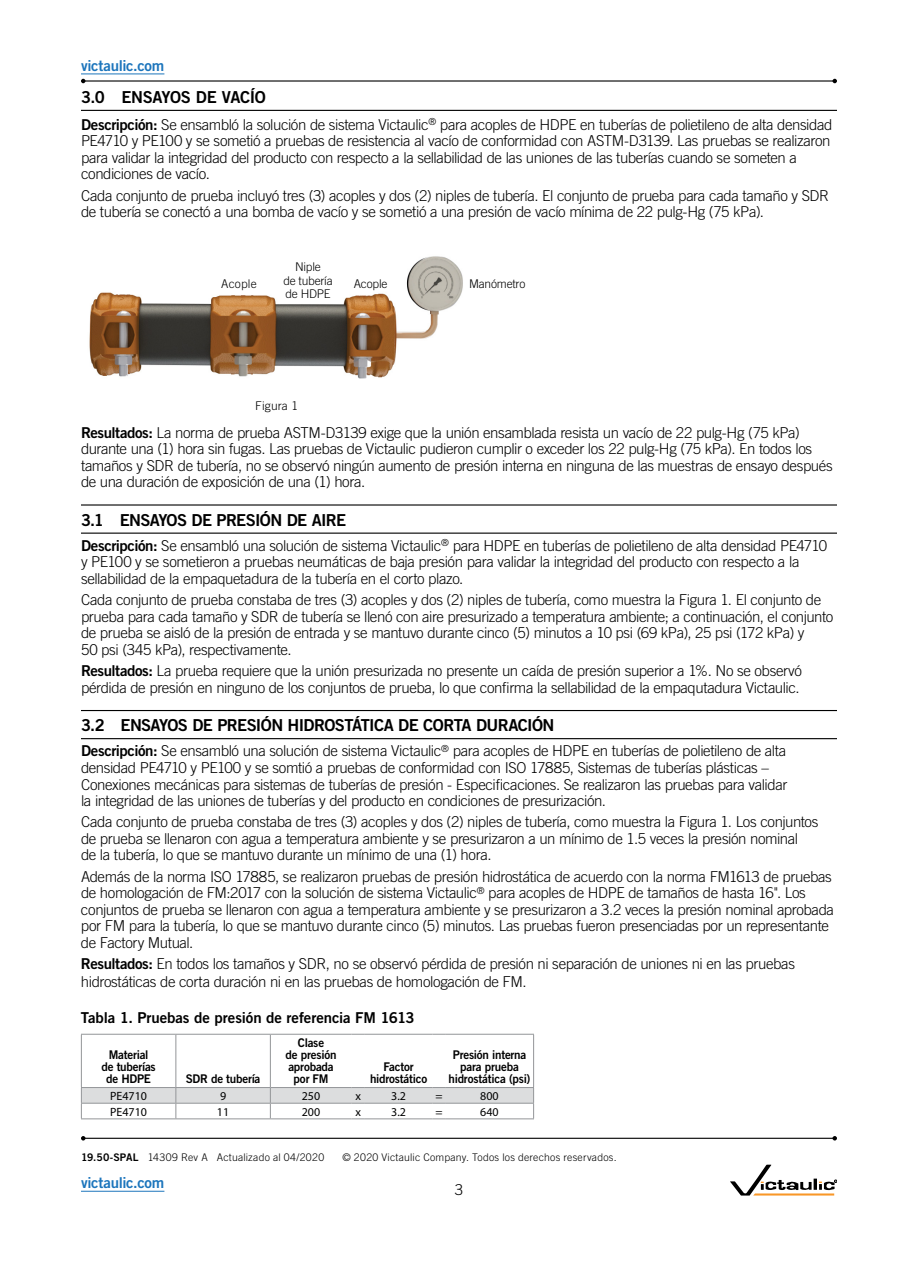
<style>
.page{position:relative;width:918px;height:1263px;background:#fff}
.page>*{position:absolute;margin:0;border:0;box-sizing:border-box;transform-origin:0 0}
.t1{font:16.5px "Trade Gothic LT Std Bd 2";letter-spacing:-.04em;color:#000}
.t2{font:300 15px/16.5px "Trade Gothic LT Std";letter-spacing:-.025em;color:#000}
.t3{font:15px "Trade Gothic LT Std Bd 2";letter-spacing:-.01em;color:#000}
.t4{font:15px "Trade Gothic LT Std Bd 2";letter-spacing:-.02em;color:#1c75bc}
.t5{font:12px/12px "Trade Gothic LT Std Bd 2";letter-spacing:-.02em;color:#000;text-align:center}
.t6{font:300 12px/13.5px "Trade Gothic LT Std";letter-spacing:-.015em;color:#000;text-align:center}
.t7{font:12px "Myriad Pro";color:#000}
.t8{font:300 10.5px "Trade Gothic LT Std";letter-spacing:.02em;color:#000}
.s1{font-family:"Trade Gothic LT Std Bd 2";font-weight:400}
</style>
<div class="page">
<hr style="left:81px;top:1191px;width:83px;height:1px;background:#1c75bc">
<hr style="left:81px;top:110px;width:756px;height:1px;background:#000">
<hr style="left:81px;top:504px;width:756px;height:2px;background:#000">
<hr style="left:81px;top:533px;width:756px;height:1px;background:#000">
<hr style="left:81px;top:710px;width:756px;height:1px;background:#000">
<hr style="left:81px;top:738px;width:756px;height:1px;background:#000">
<img style="left:89px;top:256px;width:374px;height:123px">
<hr style="left:81px;top:1034px;width:95px;height:1px;background:#939598">
<hr style="left:81px;top:1034px;width:1px;height:53px;background:#939598">
<hr style="left:176px;top:1034px;width:94px;height:1px;background:#939598">
<hr style="left:270px;top:1034px;width:81px;height:1px;background:#939598">
<svg style="left:351px;top:1034px;width:14px;height:1px"></svg>
<hr style="left:365px;top:1034px;width:67px;height:1px;background:#939598">
<svg style="left:432px;top:1034px;width:14px;height:1px"></svg>
<hr style="left:446px;top:1034px;width:88px;height:1px;background:#939598">
<hr style="left:533px;top:1034px;width:1px;height:53px;background:#939598">
<hr style="left:176px;top:1034px;width:1px;height:53px;background:#939598">
<hr style="left:270px;top:1034px;width:1px;height:53px;background:#939598">
<svg style="left:81px;top:1087px;width:453px;height:32px"></svg>
<hr style="left:83px;top:80px;width:752px;height:2px;background:#000">
<svg style="left:81px;top:79px;width:5px;height:4px"></svg>
<svg style="left:832px;top:79px;width:5px;height:4px"></svg>
<hr style="left:81px;top:74px;width:83px;height:1px;background:#1c75bc">
<hr style="left:83px;top:1138px;width:752px;height:1px;background:#000">
<svg style="left:81px;top:1136px;width:5px;height:4px"></svg>
<svg style="left:832px;top:1136px;width:5px;height:4px"></svg>
<svg style="left:730px;top:1165px;width:107px;height:30px"></svg>
<p class="t4" style="left:81px;top:56px;width:85px">victaulic.com</p>
<p class="t1" style="left:81px;top:87px;width:186px">3.0 ENSAYOS DE VACÍO</p>
<p class="t2" style="left:81px;top:116px;width:753px"><span class="s1">Descripción:</span> Se ensambló la solución de sistema Victaulic<sup>®</sup> para acoples de HDPE en tuberías de polietileno de alta densidad PE4710 y PE100 y se sometió a pruebas de resistencia al vacío de conformidad con ASTM-D3139. Las pruebas se realizaron para validar la integridad del producto con respecto a la sellabilidad de las uniones de las tuberías cuando se someten a condiciones de vacío.</p>
<p class="t2" style="left:81px;top:187px;width:750px">Cada conjunto de prueba incluyó tres (3) acoples y dos (2) niples de tubería. El conjunto de prueba para cada tamaño y SDR de tubería se conectó a una bomba de vacío y se sometió a una presión de vacío mínima de 22 pulg-Hg (75 kPa).</p>
<p class="t6" style="left:283px;top:260px;width:51px">Niple<br>de tubería de HDPE</p>
<p class="t6" style="left:221px;top:277px;width:37px">Acople</p>
<p class="t6" style="left:354px;top:277px;width:35px">Acople</p>
<p class="t6" style="left:469px;top:277px;width:58px">Manómetro</p>
<p class="t6" style="left:255px;top:399px;width:44px">Figura 1</p>
<p class="t2" style="left:81px;top:424px;width:753px"><span class="s1">Resultados:</span> La norma de prueba ASTM-D3139 exige que la unión ensamblada resista un vacío de 22 pulg-Hg (75 kPa) durante una (1) hora sin fugas. Las pruebas de Victaulic pudieron cumplir o exceder los 22 pulg-Hg (75 kPa). En todos los tamaños y SDR de tubería, no se observó ningún aumento de presión interna en ninguna de las muestras de ensayo después de una duración de exposición de una (1) hora.</p>
<p class="t1" style="left:81px;top:510px;width:267px">3.1 ENSAYOS DE PRESIÓN DE AIRE</p>
<p class="t2" style="left:81px;top:537px;width:748px"><span class="s1">Descripción:</span> Se ensambló una solución de sistema Victaulic<sup>®</sup> para HDPE en tuberías de polietileno de alta densidad PE4710 y PE100 y se sometieron a pruebas neumáticas de baja presión para validar la integridad del producto con respecto a la sellabilidad de la empaquetadura de la tubería en el corto plazo.</p>
<p class="t2" style="left:81px;top:591px;width:754px">Cada conjunto de prueba constaba de tres (3) acoples y dos (2) niples de tubería, como muestra la Figura 1. El conjunto de prueba para cada tamaño y SDR de tubería se llenó con aire presurizado a temperatura ambiente; a continuación, el conjunto de prueba se aisló de la presión de entrada y se mantuvo durante cinco (5) minutos a 10 psi (69 kPa), 25 psi (172 kPa) y<br>50 psi (345 kPa), respectivamente.</p>
<p class="t2" style="left:81px;top:662px;width:723px"><span class="s1">Resultados:</span> La prueba requiere que la unión presurizada no presente un caída de presión superior a 1%. No se observó pérdida de presión en ninguno de los conjuntos de prueba, lo que confirma la sellabilidad de la empaqutadura Victaulic.</p>
<p class="t1" style="left:81px;top:715px;width:475px">3.2 ENSAYOS DE PRESIÓN HIDROSTÁTICA DE CORTA DURACIÓN</p>
<p class="t2" style="left:81px;top:743px;width:708px"><span class="s1">Descripción:</span> Se ensambló una solución de sistema Victaulic<sup>®</sup> para acoples de HDPE en tuberías de polietileno de alta densidad PE4710 y PE100 y se somtió a pruebas de conformidad con ISO 17885, Sistemas de tuberías plásticas – Conexiones mecánicas para sistemas de tuberías de presión - Especificaciones. Se realizaron las pruebas para validar la integridad de las uniones de tuberías y del producto en condiciones de presurización.</p>
<p class="t2" style="left:81px;top:813px;width:739px">Cada conjunto de prueba constaba de tres (3) acoples y dos (2) niples de tubería, como muestra la Figura 1. Los conjuntos de prueba se llenaron con agua a temperatura ambiente y se presurizaron a un mínimo de 1.5 veces la presión nominal<br>de la tubería, lo que se mantuvo durante un mínimo de una (1) hora.</p>
<p class="t2" style="left:81px;top:868px;width:755px">Además de la norma ISO 17885, se realizaron pruebas de presión hidrostática de acuerdo con la norma FM1613 de pruebas de homologación de FM:2017 con la solución de sistema Victaulic<sup>®</sup> para acoples de HDPE de tamaños de hasta 16". Los conjuntos de prueba se llenaron con agua a temperatura ambiente y se presurizaron a 3.2 veces la presión nominal aprobada por FM para la tubería, lo que se mantuvo durante cinco (5) minutos. Las pruebas fueron presenciadas por un representante de Factory Mutual.</p>
<p class="t2" style="left:81px;top:954px;width:716px;line-height:18px"><span class="s1">Resultados:</span> En todos los tamaños y SDR, no se observó pérdida de presión ni separación de uniones ni en las pruebas hidrostáticas de corta duración ni en las pruebas de homologación de FM.</p>
<p class="t3" style="left:81px;top:1008px;width:335px">Tabla 1. Pruebas de presión de referencia FM 1613</p>
<p class="t5" style="left:101px;top:1049px;width:56px">Material de tuberías de HDPE</p>
<p class="t5" style="left:286px;top:1037px;width:52px">Clase<br>de presión aprobada por FM</p>
<p class="t5" style="left:449px;top:1049px;width:83px">Presión interna para prueba hidrostática (psi)</p>
<p class="t5" style="left:370px;top:1061px;width:59px">Factor hidrostático</p>
<p class="t5" style="left:186px;top:1073px;width:76px">SDR de tubería</p>
<p class="t7" style="left:110px;top:1088px;width:38px">PE4710</p>
<p class="t7" style="left:220px;top:1088px;width:8px">9</p>
<p class="t7" style="left:302px;top:1088px;width:20px">250</p>
<p class="t7" style="left:355px;top:1088px;width:7px">x</p>
<p class="t7" style="left:391px;top:1088px;width:16px">3.2</p>
<p class="t7" style="left:436px;top:1088px;width:9px">=</p>
<p class="t7" style="left:480px;top:1088px;width:20px">800</p>
<p class="t7" style="left:110px;top:1104px;width:38px">PE4710</p>
<p class="t7" style="left:217px;top:1104px;width:14px">11</p>
<p class="t7" style="left:302px;top:1104px;width:20px">200</p>
<p class="t7" style="left:355px;top:1104px;width:7px">x</p>
<p class="t7" style="left:391px;top:1104px;width:16px">3.2</p>
<p class="t7" style="left:436px;top:1104px;width:9px">=</p>
<p class="t7" style="left:480px;top:1104px;width:20px">640</p>
<p class="t8" style="left:81px;top:1151px;width:245px"><span class="s1">19.50-SPAL</span> 14309 Rev A Actualizado al 04/2020</p>
<p class="t8" style="left:342px;top:1151px;width:276px">© 2020 Victaulic Company. Todos los derechos reservados.</p>
<p class="t4" style="left:81px;top:1173px;width:85px">victaulic.com</p>
<p class="t2" style="left:455px;top:1182px;width:10px">3</p>
</div>
